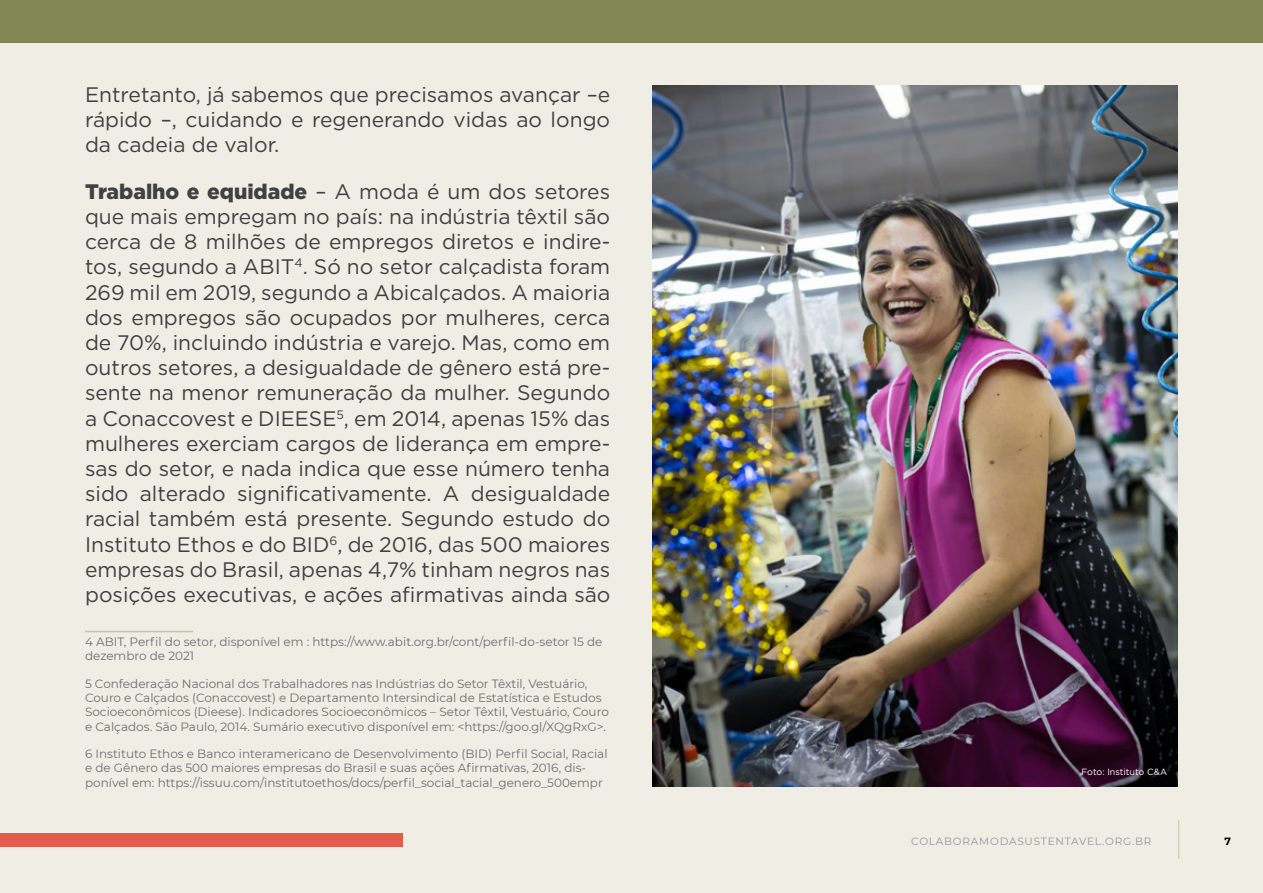
<style>
.page{position:relative;width:1263px;height:893px;background:#fff}
.page>*{position:absolute;margin:0;border:0;box-sizing:border-box;transform-origin:0 0}
.t1{font:21px/25.2px "Gotham";color:#414042;text-align:justify}
.t2{font:12px/14.4px "Montserrat";color:#6d6e71}
.t3{font:10.5px "Montserrat";letter-spacing:.075em;color:#939598}
.t4{font:700 10.5px "Montserrat";color:#000}
.t5{font:9px "Gotham";color:#fff}
.s1{font-weight:900}
</style>
<div class="page">
<hr style="left:0;top:0;width:1px;height:893px;background:#c4ba98">
<div style="left:2px;top:0;width:1261px;height:893px;background:#f0ede5"></div>
<div style="left:0;top:0;width:1263px;height:43px;background:#838753"></div>
<hr style="left:85px;top:631px;width:108px;height:1px;background:#c2c5a5">
<img style="left:653px;top:85px;width:525px;height:702px">
<div style="left:0;top:833px;width:403px;height:13px;background:#e35b4a"></div>
<hr style="left:1178px;top:820px;width:1px;height:39px;background:#c2c5a5">
<p class="t1" style="left:85px;top:81px;width:527px">Entretanto, já sabemos que precisamos avançar –e rápido –, cuidando e regenerando vidas ao longo da cadeia de valor.</p>
<p class="t1" style="left:85px;top:178px;width:527px"><span class="s1">Trabalho e equidade</span> – A moda é um dos setores que mais empregam no país: na indústria têxtil são cerca de 8 milhões de empregos diretos e indire&shy;tos, segundo a ABIT<sup>4</sup>. Só no setor calçadista foram 269 mil em 2019, segundo a Abicalçados. A maioria dos empregos são ocupados por mulheres, cerca de 70%, incluindo indústria e varejo. Mas, como em outros setores, a desigualdade de gênero está pre&shy;sente na menor remuneração da mulher. Segundo a Conaccovest e DIEESE<sup>5</sup>, em 2014, apenas 15% das mulheres exerciam cargos de liderança em empre&shy;sas do setor, e nada indica que esse número tenha sido alterado significativamente. A desigualdade racial também está presente. Segundo estudo do Instituto Ethos e do BID<sup>6</sup>, de 2016, das 500 maiores empresas do Brasil, apenas 4,7% tinham negros nas posições executivas, e ações afirmativas ainda são</p>
<p class="t2" style="left:85px;top:634px;width:519px">4 ABIT, Perfil do setor, disponível em : https://www.abit.org.br/cont/perfil-do-setor 15 de dezembro de 2021</p>
<p class="t2" style="left:85px;top:676px;width:525px">5 Confederação Nacional dos Trabalhadores nas Indústrias do Setor Têxtil, Vestuário, Couro e Calçados (Conaccovest) e Departamento Intersindical de Estatística e Estudos Socioeconômicos (Dieese). Indicadores Socioeconômicos – Setor Têxtil, Vestuário, Couro e Calçados. São Paulo, 2014. Sumário executivo disponível em: &lt;https://goo.gl/XQgRxG&gt;.</p>
<p class="t2" style="left:85px;top:746px;width:524px">6 Instituto Ethos e Banco interamericano de Desenvolvimento (BID) Perfil Social, Racial e de Gênero das 500 maiores empresas do Brasil e suas ações Afirmativas, 2016, dis&shy;ponível em: https://issuu.com/institutoethos/docs/perfil_social_tacial_genero_500empr</p>
<p class="t5" style="left:1081px;top:766px;width:87px">Foto: Instituto C&amp;A</p>
<p class="t3" style="left:911px;top:834px;width:242px">colaboramodasustentavel.org.br</p>
<p class="t4" style="left:1224px;top:833px;width:8px">7</p>
</div>
